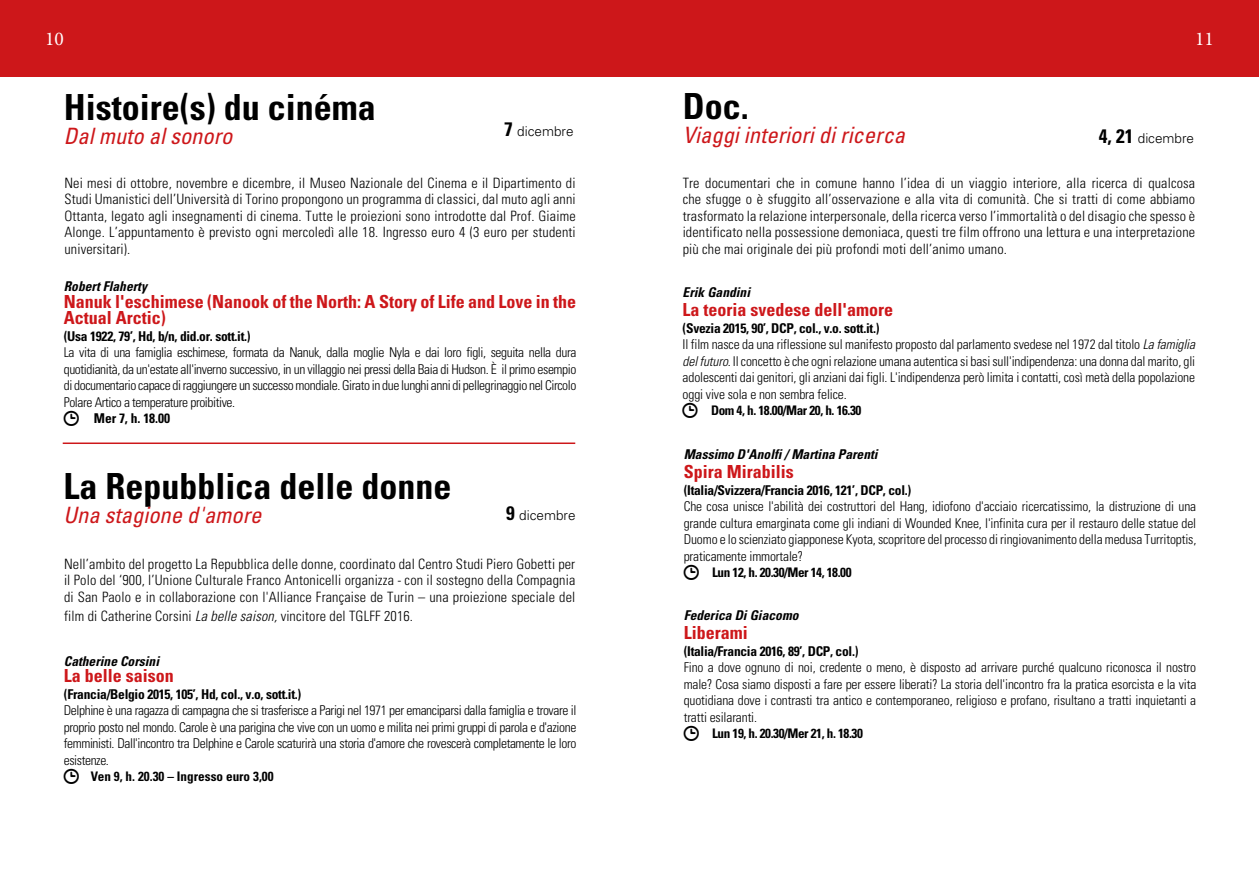
<style>
.page{position:relative;width:1259px;height:893px;background:#fff}
.page>*{position:absolute;margin:0;border:0;box-sizing:border-box;transform-origin:0 0}
.t1{font:700 condensed 36px "Univers";color:#000}
.t2{font:italic condensed 22.5px "Univers";color:#cd171a}
.t3{font:19.5px "Minion Pro";color:#fff}
.t4{font:700 condensed 18px/16.5px "Univers";color:#cd171a}
.t5{font:300 condensed 14.25px/16.5px "Univers";letter-spacing:.01em;color:#000;text-align:justify}
.t6{font:300 condensed 13.5px/16.5px "Univers";letter-spacing:-.01em;color:#000;text-align:justify}
.t7{font:700 condensed 13.5px "Univers";letter-spacing:-.02em;color:#000}
.t8{font:italic 700 condensed 13.5px "Univers";color:#000}
.t9{font:300 13.5px "Univers";color:#000}
.t10{font:700 condensed 13.2px "Univers";letter-spacing:-.03em;color:#000}
.t11{font:700 condensed 13.2px "Univers";color:#000}
.s1{font-weight:700;font-stretch:condensed;font-size:19.5px}
.s2{font-style:italic}
.s3{font-weight:700}
</style>
<div class="page">
<div style="left:0;top:0;width:1259px;height:77px;background:#cd171a"></div>
<hr style="left:63px;top:442px;width:512px;height:2px;background:#cd171a">
<h3 class="t3" style="left:45px;top:26px;width:20px">10</h3>
<h3 class="t3" style="left:1195px;top:26px;width:20px">11</h3>
<h1 class="t1" style="left:64px;top:85px;width:313px">Histoire(s) du cinéma</h1>
<h2 class="t2" style="left:64px;top:122px;width:170px">Dal muto al sonoro</h2>
<p class="t5" style="left:64px;top:174px;width:513px">Nei mesi di ottobre, novembre e dicembre, il Museo Nazionale del Cinema e il Dipartimento di Studi Umanistici dell’Università di Torino propongono un programma di classici, dal muto agli anni Ottanta, legato agli insegnamenti di cinema. Tutte le proiezioni sono introdotte dal Prof. Giaime Alonge. L’appuntamento è previsto ogni mercoledì alle 18. Ingresso euro 4 (3 euro per studenti universitari).</p>
<p class="t9" style="left:504px;top:123px;width:71px"><span class="s1">7</span> dicembre</p>
<p class="t8" style="left:64px;top:278px;width:85px">Robert Flaherty</p>
<h3 class="t4" style="left:64px;top:293px;width:514px">Nanuk l'eschimese (Nanook of the North: A Story of Life and Love in the<br>Actual Arctic)</h3>
<p class="t7" style="left:64px;top:328px;width:188px">(Usa 1922, 79’, Hd, b/n, did.or. sott.it.)</p>
<p class="t6" style="left:64px;top:344px;width:514px">La vita di una famiglia eschimese, formata da Nanuk, dalla moglie Nyla e dai loro figli, seguita nella dura quotidianità, da un'estate all'inverno successivo, in un villaggio nei pressi della Baia di Hudson. È il primo esempio di documentario capace di raggiungere un successo mondiale. Girato in due lunghi anni di pellegrinaggio nel Circolo Polare Artico a temperature proibitive.</p>
<p class="t7" style="left:94px;top:410px;width:78px">Mer 7, h. 18.00</p>
<h1 class="t1" style="left:63px;top:464px;width:390px">La Repubblica delle donne</h1>
<h2 class="t2" style="left:63px;top:500px;width:200px">Una stagione d'amore</h2>
<p class="t5" style="left:64px;top:555px;width:513px">Nell’ambito del progetto La Repubblica delle donne, coordinato dal Centro Studi Piero Gobetti per il Polo del ‘900, l’Unione Culturale Franco Antonicelli organizza - con il sostegno della Compagnia di San Paolo e in collaborazione con l'Alliance Française de Turin – una proiezione speciale del</p>
<p class="t5" style="left:64px;top:608px;width:350px">film di Catherine Corsini <span class="s2">La belle saison,</span> vincitore del TGLFF 2016.</p>
<p class="t9" style="left:506px;top:508px;width:71px"><span class="s1">9</span> dicembre</p>
<p class="t8" style="left:64px;top:653px;width:97px">Catherine Corsini</p>
<h3 class="t4" style="left:64px;top:667px;width:111px">La belle saison</h3>
<p class="t7" style="left:64px;top:686px;width:239px">(Francia/Belgio 2015, 105’, Hd, col., v.o, sott.it.)</p>
<p class="t6" style="left:64px;top:702px;width:514px">Delphine è una ragazza di campagna che si trasferisce a Parigi nel 1971 per emanciparsi dalla famiglia e trovare il proprio posto nel mondo. Carole è una parigina che vive con un uomo e milita nei primi gruppi di parola e d'azione femministi. Dall'incontro tra Delphine e Carole scaturirà una storia d'amore che rovescerà completamente le loro esistenze.</p>
<p class="t11" style="left:91px;top:768px;width:184px">Ven 9, h. 20.30 – Ingresso euro 3,00</p>
<h1 class="t1" style="left:682px;top:84px;width:67px">Doc.</h1>
<h2 class="t2" style="left:682px;top:120px;width:224px">Viaggi interiori di ricerca</h2>
<p class="t9" style="left:1098px;top:130px;width:97px"><span class="s1">4, 21</span> dicembre</p>
<p class="t5" style="left:682px;top:175px;width:514px">Tre documentari che in comune hanno l’idea di un viaggio interiore, alla ricerca di qualcosa che sfugge o è sfuggito all’osservazione e alla vita di comunità. Che si tratti di come abbiamo trasformato la relazione interpersonale, della ricerca verso l’immortalità o del disagio che spesso è identificato nella possessione demoniaca, questi tre film offrono una lettura e una interpretazione più che mai originale dei più profondi moti dell’animo umano.</p>
<p class="t8" style="left:682px;top:284px;width:69px">Erik Gandini</p>
<h3 class="t4" style="left:682px;top:301px;width:212px">La teoria svedese dell'amore</h3>
<p class="t6" style="left:682px;top:320px;width:514px;text-align:left"><span class="s3">(Svezia 2015, 90’, DCP, col., v.o. sott.it.)<br></span>Il film nasce da una riflessione sul manifesto proposto dal parlamento svedese nel 1972 dal titolo <span class="s2">La famiglia del futuro</span>. Il concetto è che ogni relazione umana autentica si basi sull'indipendenza: una donna dal marito, gli adolescenti dai genitori, gli anziani dai figli. L'indipendenza però limita i contatti, così metà della popolazione oggi vive sola e non sembra felice.</p>
<p class="t10" style="left:711px;top:402px;width:152px">Dom 4, h. 18.00/Mar 20, h. 16.30</p>
<p class="t8" style="left:684px;top:446px;width:195px">Massimo D'Anolfi / Martina Parenti</p>
<h3 class="t4" style="left:684px;top:464px;width:111px">Spira Mirabilis</h3>
<p class="t7" style="left:684px;top:482px;width:229px">(Italia/Svizzera/Francia 2016, 121’, DCP, col.)</p>
<p class="t6" style="left:684px;top:498px;width:514px">Che cosa unisce l'abilità dei costruttori del Hang, idiofono d'acciaio ricercatissimo, la distruzione di una grande cultura emarginata come gli indiani di Wounded Knee, l'infinita cura per il restauro delle statue del Duomo e lo scienziato giapponese Kyota, scopritore del processo di ringiovanimento della medusa Turritoptis, praticamente immortale?</p>
<p class="t10" style="left:712px;top:565px;width:141px">Lun 12, h. 20.30/Mer 14, 18.00</p>
<p class="t8" style="left:684px;top:607px;width:116px">Federica Di Giacomo</p>
<h3 class="t4" style="left:684px;top:624px;width:65px">Liberami</h3>
<p class="t7" style="left:684px;top:643px;width:176px">(Italia/Francia 2016, 89’, DCP, col.)</p>
<p class="t6" style="left:684px;top:659px;width:514px">Fino a dove ognuno di noi, credente o meno, è disposto ad arrivare purché qualcuno riconosca il nostro male? Cosa siamo disposti a fare per essere liberati? La storia dell'incontro fra la pratica esorcista e la vita quotidiana dove i contrasti tra antico e contemporaneo, religioso e profano, risultano a tratti inquietanti a tratti esilaranti.</p>
<p class="t10" style="left:712px;top:725px;width:152px">Lun 19, h. 20.30/Mer 21, h. 18.30</p>
</div>
